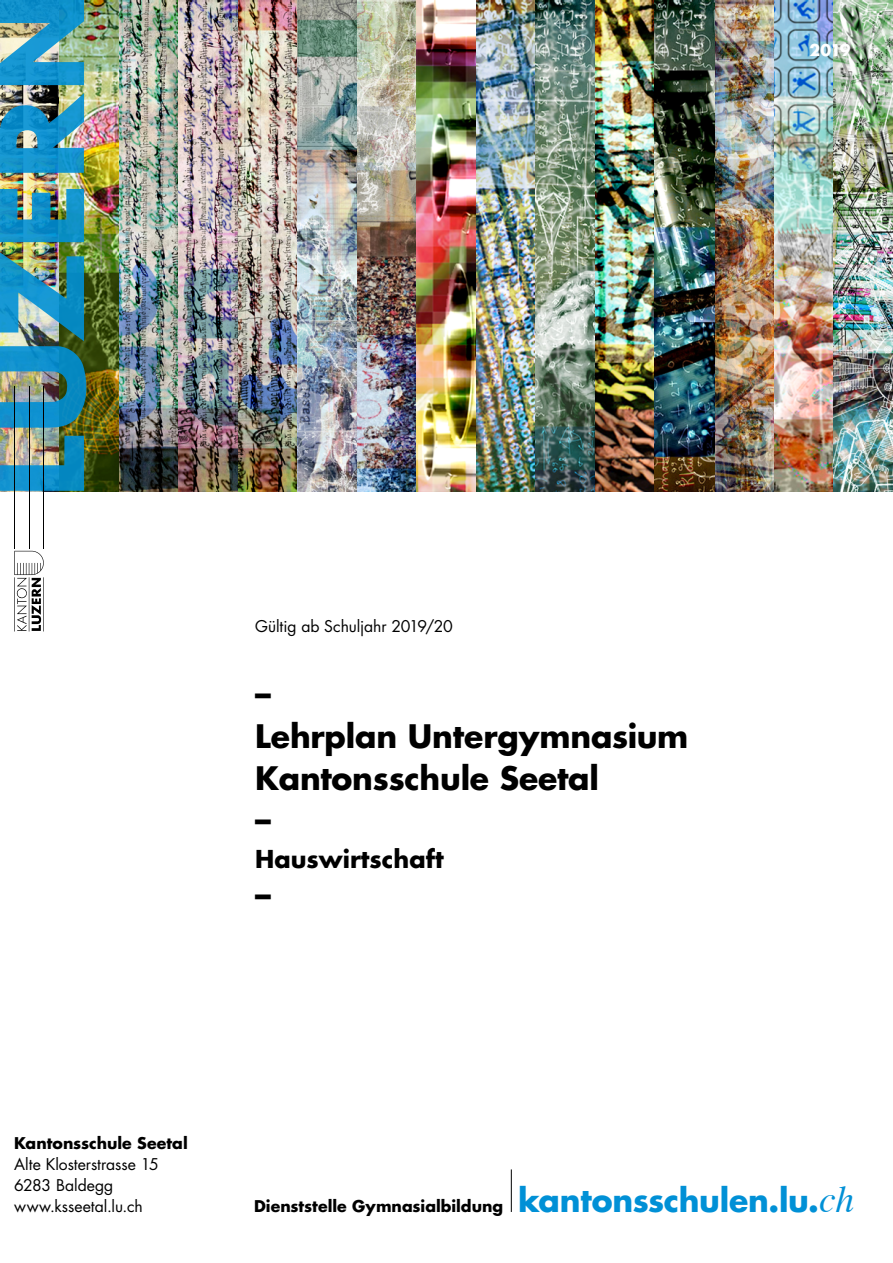
<style>
.page{position:relative;width:893px;height:1263px;background:#fff}
.page>*{position:absolute;margin:0;border:0;box-sizing:border-box;transform-origin:0 0}
.t1{font:700 31.5px/42px "Futura Luzern";letter-spacing:-.01em;color:#000}
.t2{font:700 24px "Futura Luzern";color:#000}
.t3{font:15.75px/21px "Futura Luzern";letter-spacing:-.005em;color:#000}
.t4{font:700 15.75px "Futura Luzern";color:#000}
.t5{font:700 15.75px "Futura Luzern";color:#fff}
.s1{font-size:31.5px;color:#0090d6}
.s2{font-family:"Times";font-weight:400;font-style:italic;font-size:37.5px;color:#0090d6}
</style>
<div class="page">
<img style="left:0;top:0;width:893px;height:491px">
<img style="left:0;top:0;width:84px;height:85px">
<img style="left:0;top:189px;width:84px;height:53px">
<img style="left:0;top:436px;width:84px;height:55px">
<img style="left:0;top:93px;width:84px;height:80px">
<img style="left:0;top:252px;width:88px;height:176px">
<hr style="left:29px;top:386px;width:1px;height:162px;background:#000">
<hr style="left:43px;top:386px;width:1px;height:162px;background:#000">
<svg style="left:14px;top:551px;width:30px;height:80px"></svg>
<hr style="left:14px;top:386px;width:1px;height:162px;background:#000">
<hr style="left:511px;top:1169px;width:1px;height:43px;background:#000">
<p class="t5" style="left:810px;top:39px;width:42px">2019</p>
<p class="t3" style="left:255px;top:615px;width:199px">Gültig ab Schuljahr 2019/20</p>
<h1 class="t1" style="left:255px;top:673px;width:435px">–<br>Lehrplan Untergymnasium<br>Kantonsschule Seetal<br>–</h1>
<h2 class="t2" style="left:255px;top:843px;width:190px">Hauswirtschaft</h2>
<h1 class="t1" style="left:255px;top:874px;width:17px">–</h1>
<p class="t4" style="left:14px;top:1132px;width:175px">Kantonsschule Seetal</p>
<p class="t3" style="left:14px;top:1154px;width:146px">Alte Klosterstrasse 15<br>6283 Baldegg www.ksseetal.lu.ch</p>
<p class="t4" style="left:254px;top:1195px;width:601px">Dienststelle Gymnasialbildung <span class="s1">kantonsschulen.lu.</span><span class="s2">ch</span></p>
</div>
